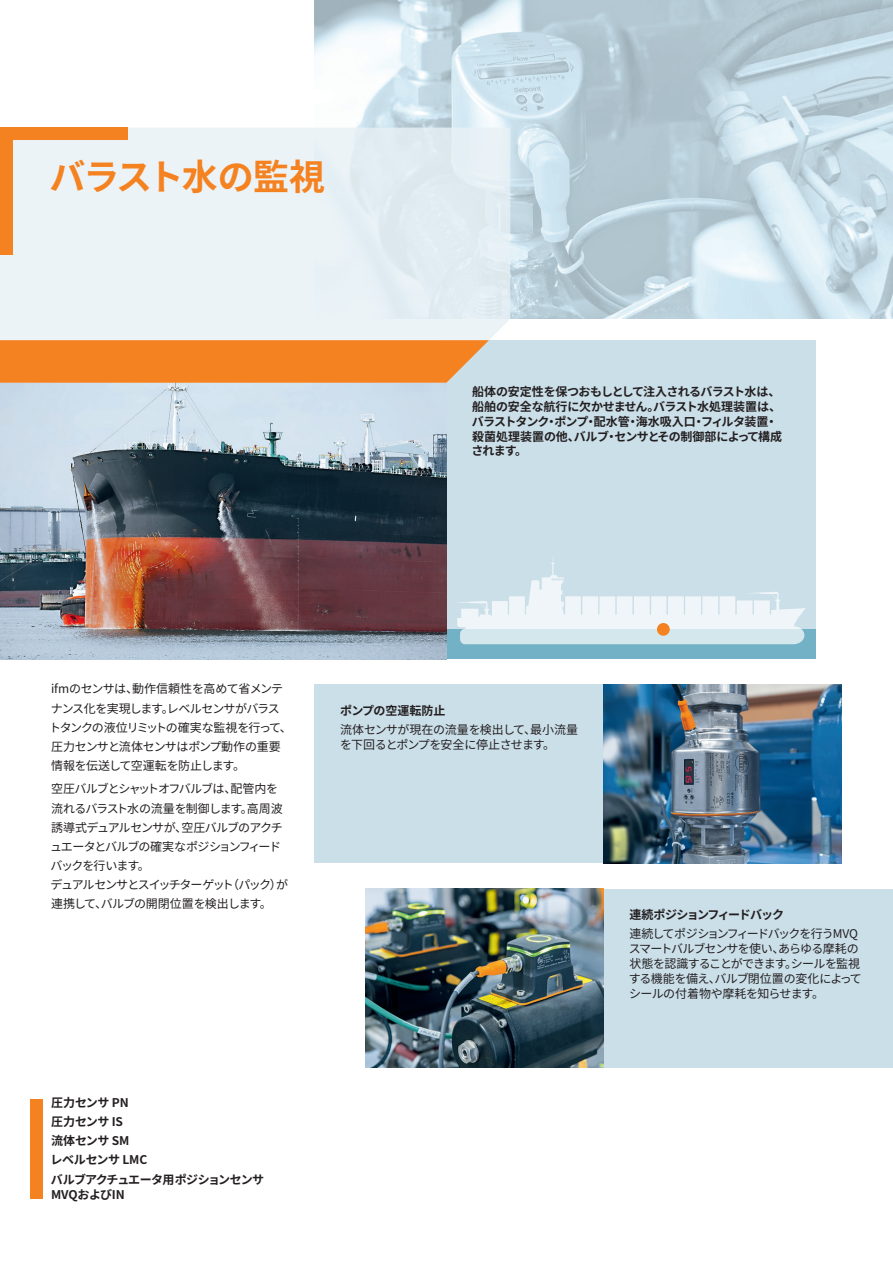
<style>
.page{position:relative;width:893px;height:1263px;background:#fff}
.page>*{position:absolute;margin:0;border:0;box-sizing:border-box;transform-origin:0 0}
.t1{font:700 36px "Source Han Sans JP";letter-spacing:-.055em;color:#f58220}
.t2{font:12px/19.2px "Source Han Sans JP";letter-spacing:-.065em;color:#231f20}
.t3{font:700 12px/14.9px "Source Han Sans JP";letter-spacing:-.04em;color:#231f20}
.t4{font:12px/14.9px "Source Han Sans JP";letter-spacing:-.03em;color:#231f20}
.t5{font:700 12px "Source Han Sans JP";letter-spacing:-.095em;color:#231f20}
.t6{font:700 12px "Source Han Sans JP";letter-spacing:-.005em;color:#231f20}
.t7{font:700 12px "Source Han Sans JP";letter-spacing:-.01em;color:#231f20}
</style>
<div class="page">
<img style="left:315px;top:0;width:578px;height:319px">
<div style="left:446px;top:340px;width:370px;height:319px;background:#cbdfe9"></div>
<div style="left:446px;top:629px;width:370px;height:30px;background:#73b2c6"></div>
<img style="left:0;top:383px;width:446px;height:276px">
<div style="left:315px;top:685px;width:289px;height:178px;background:#cbdfe9"></div>
<img style="left:604px;top:685px;width:238px;height:178px">
<div style="left:604px;top:889px;width:289px;height:178px;background:#cbdfe9"></div>
<img style="left:366px;top:889px;width:238px;height:178px">
<div style="left:30px;top:1099px;width:13px;height:100px;background:#f58220"></div>
<svg style="left:0;top:128px;width:510px;height:212px;background:#e8f1f5"></svg>
<svg style="left:0;top:340px;width:489px;height:43px;background:#f2872a"></svg>
<div style="left:0;top:128px;width:128px;height:12px;background:#f58220"></div>
<div style="left:0;top:128px;width:13px;height:127px;background:#f58220"></div>
<svg style="left:892px;top:259px;width:1px;height:60px"></svg>
<svg style="left:457px;top:558px;width:349px;height:86px"></svg>
<div style="left:657px;top:623px;width:13px;height:13px;background:#f58220;border-radius:50%"></div>
<h1 class="t1" style="left:50px;top:157px;width:277px">バラスト水の監視</h1>
<p class="t3" style="left:471px;top:384px;width:312px">船体の安定性を保つおもしとして注入されるバラスト水は、船舶の安全な航行に欠かせません。バラスト水処理装置は、バラストタンク・ポンプ・配水管・海水吸入口・フィルタ装置・殺菌処理装置の他、バルブ・センサとその制御部によって構成されます。</p>
<p class="t2" style="left:49px;top:680px;width:244px">ifmのセンサは、動作信頼性を高めて省メンテナンス化を実現します。レベルセンサがバラストタンクの液位リミットの確実な監視を行って、圧力センサと流体センサはポンプ動作の重要情報を伝送して空運転を防止します。</p>
<p class="t2" style="left:50px;top:780px;width:240px">空圧バルブとシャットオフバルブは、配管内を流れるバラスト水の流量を制御します。高周波誘導式デュアルセンサが、空圧バルブのアクチュエータとバルブの確実なポジションフィードバックを行います。<br>デュアルセンサとスイッチターゲット（パック）が連携して、バルブの開閉位置を検出します。</p>
<p class="t3" style="left:51px;top:1093px;width:215px;line-height:19.2px">圧力センサ PN<br>圧力センサ IS<br>流体センサ SM<br>レベルセンサ LMC<br>バルブアクチュエータ用ポジションセンサ</p>
<p class="t7" style="left:51px;top:1187px;width:75px">MVQおよびIN</p>
<p class="t6" style="left:340px;top:704px;width:107px">ポンプの空運転防止</p>
<p class="t4" style="left:340px;top:722px;width:240px">流体センサが現在の流量を検出して、最小流量を下回るとポンプを安全に停止させます。</p>
<p class="t5" style="left:629px;top:908px;width:156px">連続ポジションフィードバック</p>
<p class="t2" style="left:629px;top:926px;width:234px;line-height:14.9px">連続してポジションフィードバックを行うMVQスマートバルブセンサを使い、あらゆる摩耗の状態を認識することができます。シールを監視する機能を備え、バルブ閉位置の変化によってシールの付着物や摩耗を知らせます。</p>
</div>
